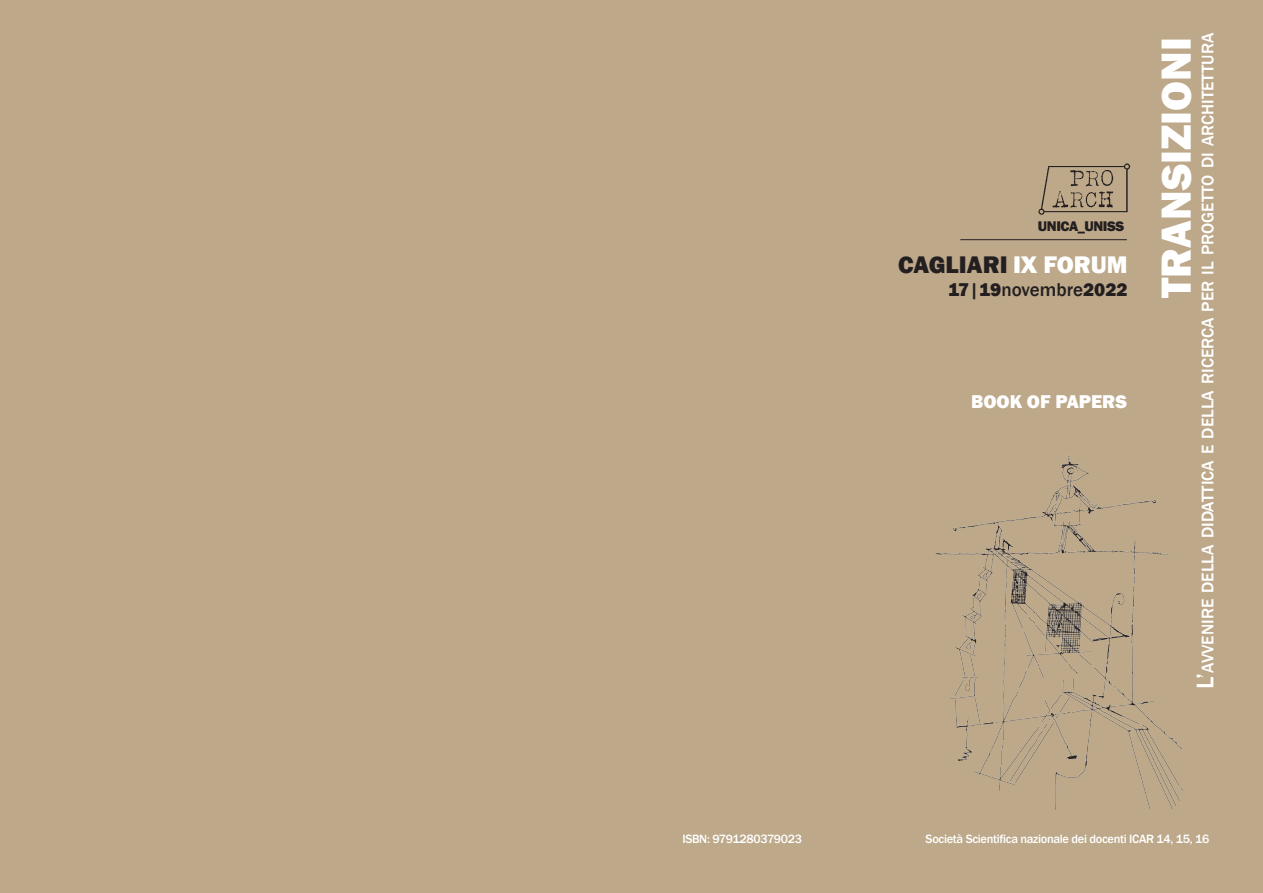
<style>
.page{position:relative;width:1263px;height:893px;background:#bda889}
.page>*{position:absolute;margin:0;border:0;box-sizing:border-box;transform-origin:0 0}
.t1{font:800 43.2px "Franklin Gothic";color:#fff}
.t2{font:800 24.75px "Franklin Gothic";color:#231f20}
.t3{font:500 19.05px "Franklin Gothic";color:#231f20}
.t4{font:800 19.05px "Franklin Gothic";color:#fff}
.t5{font:500 17.25px "Franklin Gothic";color:#fff}
.t6{font:800 14.4px "Franklin Gothic";letter-spacing:-.03em;color:#231f20}
.t7{font:500 12.3px "Franklin Gothic";letter-spacing:-.025em;color:#fff}
.s1{color:#fff}
.s2{font-weight:800}
.s3{font-size:24.75px}
</style>
<div class="page">
<img style="left:1038px;top:163px;width:93px;height:52px">
<hr style="left:960px;top:239px;width:167px;height:1px;background:#231f20">
<img style="left:935px;top:455px;width:247px;height:355px">
<p class="t6" style="left:1038px;top:217px;width:88px">UNICA_UNISS</p>
<h2 class="t2" style="left:898px;top:250px;width:231px">CAGLIARI <span class="s1">IX FORUM</span></h2>
<h3 class="t3" style="left:948px;top:278px;width:181px"><span class="s2">17</span>|<span class="s2">19</span>novembre<span class="s2">2022</span></h3>
<h3 class="t4" style="left:971px;top:391px;width:157px">BOOK OF PAPERS</h3>
<h3 class="t5" style="left:1197px;top:689px;width:657px;rotate:-90deg"><span class="s3">L’</span>avvenire deLLa didattica e deLLa ricerca per iL progetto di architettura</h3>
<h1 class="t1" style="left:1151px;top:298px;width:262px;rotate:-90deg">TRANSIZIONI</h1>
<p class="t7" style="left:682px;top:831px;width:121px">ISBN: 9791280379023</p>
<p class="t7" style="left:925px;top:831px;width:285px">Società Scientifica nazionale dei docenti ICAR 14, 15, 16</p>
</div>
